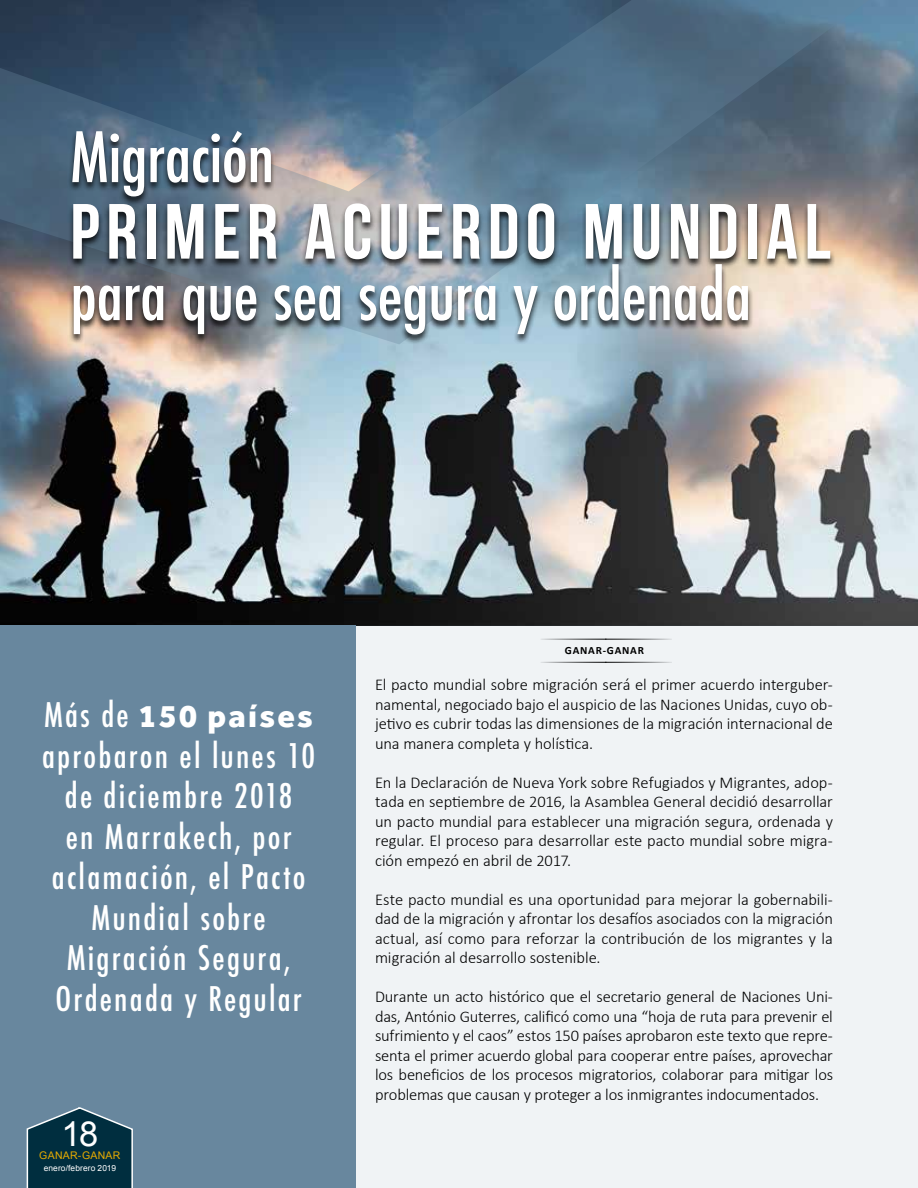
<style>
.page{position:relative;width:918px;height:1188px;background:#fff}
.page>*{position:absolute;margin:0;border:0;box-sizing:border-box;transform-origin:0 0}
.t1{font:700 78px "Bebas Neue";letter-spacing:.075em;color:#fff}
.t2{font:500 condensed 67.5px "Futura";letter-spacing:-.01em;color:#fff}
.t3{font:34.5px "Arial";color:#fff}
.t4{font:500 condensed 33px/40.5px "Futura";letter-spacing:.065em;color:#fff;text-align:center}
.t5{font:800 33px "Effra";letter-spacing:.065em;color:#fff}
.t6{font:300 16.5px/19.5px "Calibri";letter-spacing:-.005em;color:#000;text-align:justify}
.t7{font:700 11.1px "Calibri";letter-spacing:.07em;color:#000}
.t8{font:10.5px "Arial";letter-spacing:.03em;color:#e8ac00}
.t9{font:8.4px "Arial";letter-spacing:.01em;color:#fff}
.s1{font-family:"Futura";font-weight:500;font-stretch:condensed}
</style>
<div class="page">
<img style="left:0;top:0;width:918px;height:626px">
<svg style="left:0;top:0;width:910px;height:344px;background:#53697d"></svg>
<div style="left:356px;top:625px;width:562px;height:563px;background:#f0f3f5"></div>
<div style="left:0;top:626px;width:356px;height:562px;background:#68879e"></div>
<div style="left:67px;top:131px;width:769px;height:214px;background:#000;opacity:.81"></div>
<hr style="left:541px;top:639px;width:65px;height:1px;background:#000">
<hr style="left:605px;top:639px;width:67px;height:1px;background:#000">
<hr style="left:541px;top:662px;width:65px;height:1px;background:#000">
<hr style="left:605px;top:662px;width:67px;height:1px;background:#000">
<svg style="left:26px;top:1107px;width:107px;height:81px;background:#184253"></svg>
<h2 class="t2" style="left:70px;top:116px;width:206px">Migración</h2>
<h1 class="t1" style="left:70px;top:189px;width:762px">PRIMER ACUERDO MUNDIAL</h1>
<h2 class="t2" style="left:70px;top:254px;width:683px">para que sea segura y ordenada</h2>
<h3 class="t5" style="left:44px;top:696px;width:271px"><span class="s1">Más de</span> 150 países</h3>
<h3 class="t4" style="left:42px;top:735px;width:275px">aprobaron el lunes 10 de diciembre 2018<br>en Marrakech, por aclamación, el Pacto<br>Mundial sobre<br>Migración Segura,<br>Ordenada y Regular</h3>
<h3 class="t3" style="left:62px;top:1114px;width:38px">18</h3>
<p class="t8" style="left:39px;top:1150px;width:83px">GANAR-GANAR</p>
<p class="t9" style="left:44px;top:1163px;width:74px">enero/febrero 2019</p>
<p class="t7" style="left:565px;top:643px;width:81px">GANAR-GANAR</p>
<p class="t6" style="left:375px;top:676px;width:459px">El pacto mundial sobre migración será el primer acuerdo interguber&shy;namental, negociado bajo el auspicio de las Naciones Unidas, cuyo ob&shy;jetivo es cubrir todas las dimensiones de la migración internacional de una manera completa y holística.</p>
<p class="t6" style="left:375px;top:774px;width:459px">En la Declaración de Nueva York sobre Refugiados y Migrantes, adop&shy;tada en septiembre de 2016, la Asamblea General decidió desarrollar un pacto mundial para establecer una migración segura, ordenada y regular. El proceso para desarrollar este pacto mundial sobre migra&shy;ción empezó en abril de 2017.</p>
<p class="t6" style="left:375px;top:891px;width:459px">Este pacto mundial es una oportunidad para mejorar la gobernabili&shy;dad de la migración y afrontar los desafíos asociados con la migración actual, así como para reforzar la contribución de los migrantes y la migración al desarrollo sostenible.</p>
<p class="t6" style="left:375px;top:988px;width:460px">Durante un acto histórico que el secretario general de Naciones Uni&shy;das, António Guterres, calificó como una “hoja de ruta para prevenir el sufrimiento y el caos” estos 150 países aprobaron este texto que repre&shy;senta el primer acuerdo global para cooperar entre países, aprovechar los beneficios de los procesos migratorios, colaborar para mitigar los problemas que causan y proteger a los inmigrantes indocumentados.</p>
</div>
